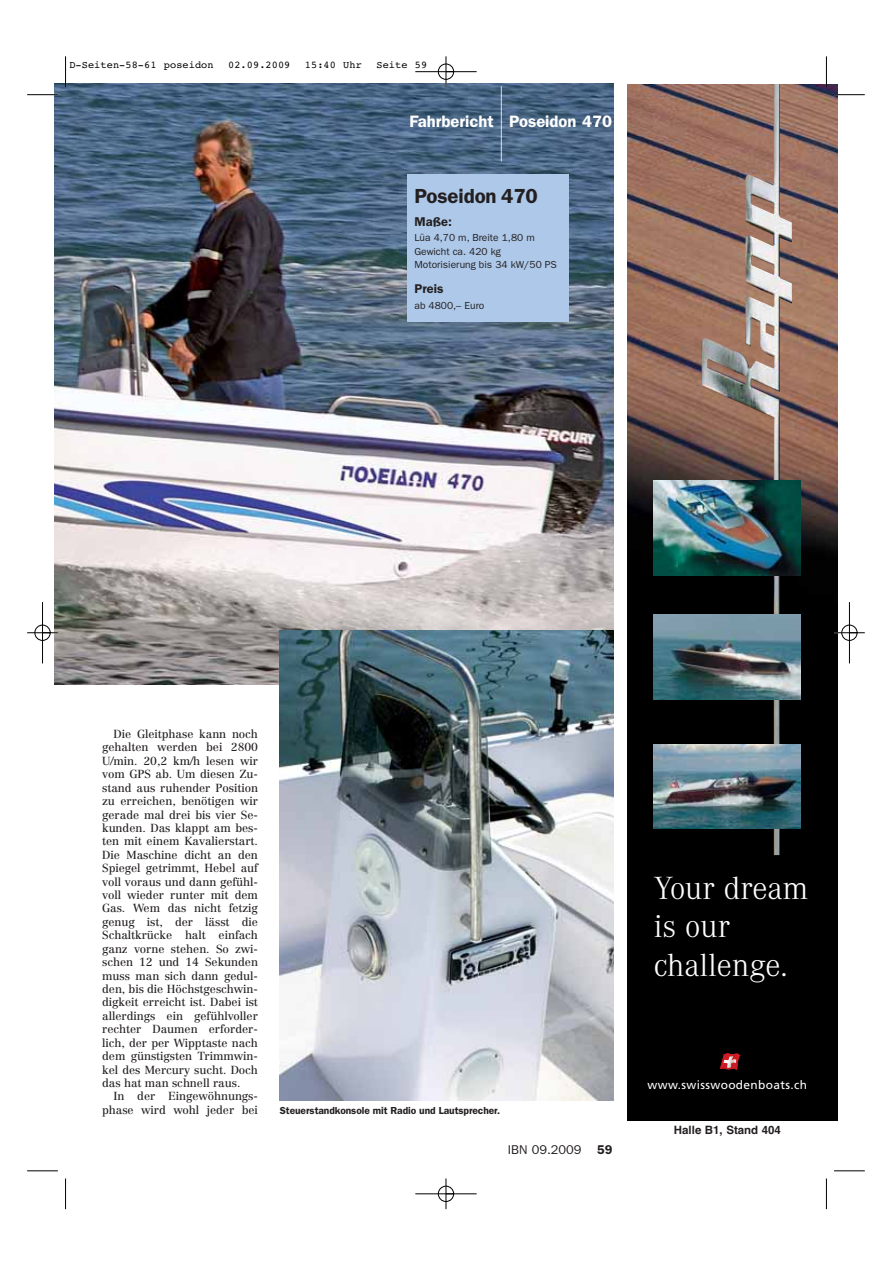
<style>
.page{position:relative;width:893px;height:1263px;background:#fff}
.page>*{position:absolute;margin:0;border:0;box-sizing:border-box;transform-origin:0 0}
.t1{font:74.1px "Bundesbahn Pi Three";color:#fff;scale:.25 1}
.t2{font:33.3px/38.2px "Corporate A Light OV NLBLOC";color:#fff}
.t3{font:600 20.4px "Franklin Gothic LT";letter-spacing:-.005em;color:#231f20}
.t4{font:600 16.65px "Franklin Gothic LT";color:#fff}
.t5{font:12.75px "Franklin Gothic LT";color:#231f20}
.t6{font:600 12.75px "Franklin Gothic LT";color:#231f20}
.t7{font:11.85px "Frutiger Roman OV BLBLOC";letter-spacing:.03em;color:#fff}
.t8{font:11.55px/13.4px "Centennial";letter-spacing:-.005em;color:#231f20;text-align:justify}
.t9{font:700 11.55px "Helvetica";color:#231f20}
.t10{font:10.2px/13.4px "Franklin Gothic LT";color:#231f20}
.t11{font:10.2px "Courier";letter-spacing:.01em;color:#000}
.t12{font:600 10.2px "Franklin Gothic LT";letter-spacing:-.005em;color:#231f20}
.s1{font-weight:600}
</style>
<div class="page">
<img style="left:54px;top:84px;width:559px;height:600px">
<div style="left:408px;top:174px;width:161px;height:148px;background:#adc8e8"></div>
<img style="left:280px;top:631px;width:333px;height:469px">
<img style="left:627px;top:84px;width:210px;height:1036px">
<img style="left:701px;top:84px;width:90px;height:771px">
<svg style="left:719px;top:1053px;width:21px;height:17px"></svg>
<img style="left:653px;top:480px;width:147px;height:96px">
<img style="left:653px;top:615px;width:147px;height:84px">
<img style="left:653px;top:744px;width:147px;height:85px">
<hr style="left:65px;top:56px;width:1px;height:31px;background:#000">
<hr style="left:27px;top:94px;width:31px;height:1px;background:#000">
<hr style="left:826px;top:56px;width:1px;height:31px;background:#000">
<hr style="left:834px;top:94px;width:30px;height:1px;background:#000">
<hr style="left:65px;top:1179px;width:1px;height:30px;background:#000">
<hr style="left:27px;top:1171px;width:31px;height:1px;background:#000">
<hr style="left:826px;top:1179px;width:1px;height:30px;background:#000">
<hr style="left:834px;top:1171px;width:30px;height:1px;background:#000">
<hr style="left:27px;top:632px;width:31px;height:1px;background:#fff">
<hr style="left:834px;top:632px;width:30px;height:1px;background:#fff">
<hr style="left:415px;top:71px;width:61px;height:1px;background:#000">
<hr style="left:415px;top:1194px;width:61px;height:1px;background:#000">
<hr style="left:42px;top:602px;width:1px;height:61px;background:#000">
<hr style="left:849px;top:602px;width:1px;height:61px;background:#000">
<hr style="left:445px;top:56px;width:1px;height:31px;background:#000">
<hr style="left:445px;top:1178px;width:1px;height:31px;background:#000">
<hr style="left:27px;top:633px;width:31px;height:1px;background:#000">
<hr style="left:834px;top:633px;width:30px;height:1px;background:#000">
<div style="left:438px;top:64px;width:16px;height:16px;border:1px solid #000;border-radius:50%"></div>
<div style="left:438px;top:1186px;width:16px;height:16px;border:1px solid #000;border-radius:50%"></div>
<div style="left:35px;top:625px;width:15px;height:16px;border:1px solid #000;border-radius:50%"></div>
<div style="left:841px;top:625px;width:16px;height:16px;border:1px solid #000;border-radius:50%"></div>
<p class="t11" style="left:69px;top:61px;width:146px">D-Seiten-58-61 poseidon</p>
<p class="t11" style="left:228px;top:61px;width:64px">02.09.2009</p>
<p class="t11" style="left:305px;top:61px;width:58px">15:40 Uhr</p>
<p class="t11" style="left:376px;top:61px;width:52px">Seite 59</p>
<h1 class="t1" style="left:493px;top:86px;width:63px">-</h1>
<h3 class="t4" style="left:409px;top:115px;width:86px">Fahrbericht</h3>
<h3 class="t4" style="left:509px;top:115px;width:104px">Poseidon 470</h3>
<h3 class="t3" style="left:414px;top:189px;width:125px">Poseidon 470</h3>
<p class="t6" style="left:414px;top:217px;width:39px">Maße:</p>
<p class="t10" style="left:414px;top:233px;width:144px">Lüa 4,70 m, Breite 1,80 m<br>Gewicht ca. 420 kg<br>Motorisierung bis 34 kW/50 PS</p>
<p class="t6" style="left:414px;top:284px;width:30px">Preis</p>
<p class="t10" style="left:414px;top:300px;width:71px">ab 4800,– Euro</p>
<p class="t8" style="left:102px;top:728px;width:157px;text-indent:12px">Die Gleitphase kann noch gehalten werden bei 2800<br>U/min. 20,2 km/h lesen wir vom GPS ab. Um diesen Zu&shy;stand aus ruhender Position zu erreichen, benötigen wir gerade mal drei bis vier Se&shy;kunden. Das klappt am bes&shy;ten mit einem Kavalierstart.<br>Die Maschine dicht an den Spiegel getrimmt, Hebel auf voll voraus und dann gefühl&shy;voll wieder runter mit dem Gas. Wem das nicht fetzig genug ist, der lässt die Schaltkrücke halt einfach ganz vorne stehen. So zwi&shy;schen 12 und 14 Sekunden muss man sich dann gedul&shy;den, bis die Höchstgeschwin&shy;digkeit erreicht ist. Dabei ist allerdings ein gefühlvoller rechter Daumen erforder&shy;lich, der per Wipptaste nach dem günstigsten Trimmwin&shy;kel des Mercury sucht. Doch das hat man schnell raus.</p>
<p class="t8" style="left:102px;top:1091px;width:157px;text-align:right">In der Eingewöhnungs&shy;phase wird wohl jeder bei</p>
<p class="t12" style="left:280px;top:1107px;width:222px">Steuerstandkonsole mit Radio und Lautsprecher.</p>
<p class="t5" style="left:508px;top:1145px;width:106px">IBN 09.2009 <span class="s1">59</span></p>
<h2 class="t2" style="left:653px;top:873px;width:156px">Your dream is our challenge.</h2>
<p class="t7" style="left:647px;top:1078px;width:161px">www.swisswoodenboats.ch</p>
<p class="t9" style="left:674px;top:1125px;width:109px">Halle B1, Stand 404</p>
</div>
